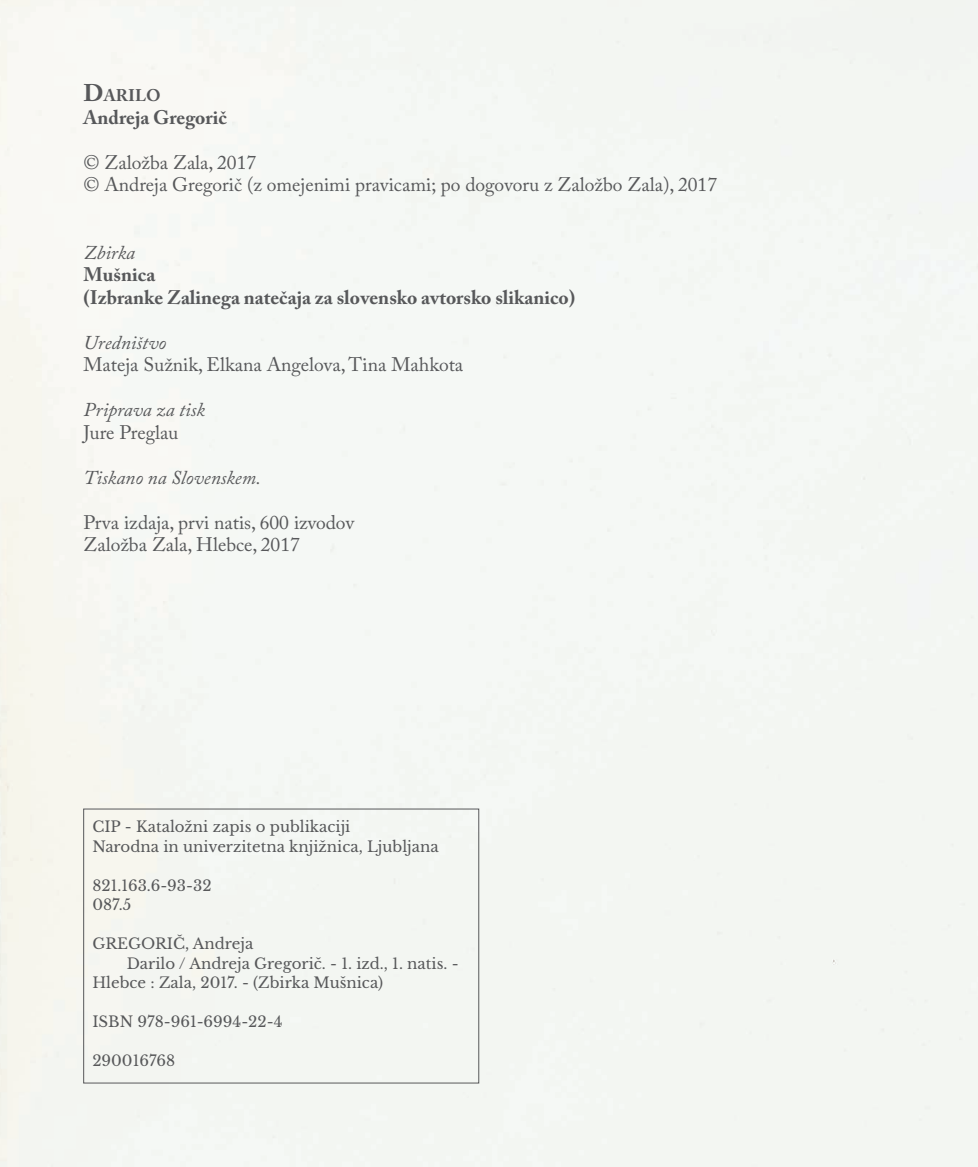
<style>
.page{position:relative;width:978px;height:1167px;background:#fff}
.page>*{position:absolute;margin:0;border:0;box-sizing:border-box;transform-origin:0 0}
.t1{font:19.5px/22.5px "Adobe Caslon Pro";color:#57585a}
.t2{font:700 19.5px/22.5px "Adobe Caslon Pro";color:#57585a}
.t3{font:italic 19.5px "Adobe Caslon Pro";color:#57585a}
.t4{font:700 16.8px "Adobe Caslon Pro";letter-spacing:-.005em;color:#57585a}
.t5{font:15px/19.5px "Libre Baskerville";color:#57585a}
.s1{font-size:24px}
</style>
<div class="page">
<div style="left:83px;top:808px;width:396px;height:275px;border:1px solid #57585a"></div>
<p class="t4" style="left:83px;top:85px;width:79px"><span class="s1">D</span>ARILO</p>
<h1 class="t2" style="left:83px;top:106px;width:145px">Andreja Gregorič</h1>
<h1 class="t1" style="left:83px;top:151px;width:635px">© Založba Zala, 2017<br>© Andreja Gregorič (z omejenimi pravicami; po dogovoru z Založbo Zala), 2017</h1>
<h1 class="t3" style="left:83px;top:240px;width:53px">Zbirka</h1>
<h1 class="t2" style="left:83px;top:263px;width:493px">Mušnica<br>(Izbranke Zalinega natečaja za slovensko avtorsko slikanico)</h1>
<h1 class="t3" style="left:83px;top:331px;width:84px">Uredništvo</h1>
<h1 class="t1" style="left:83px;top:353px;width:381px">Mateja Sužnik, Elkana Angelova, Tina Mahkota</h1>
<h1 class="t3" style="left:83px;top:398px;width:123px">Priprava za tisk</h1>
<h1 class="t1" style="left:83px;top:421px;width:96px">Jure Preglau</h1>
<h1 class="t3" style="left:83px;top:466px;width:179px">Tiskano na Slovenskem.</h1>
<h1 class="t1" style="left:83px;top:511px;width:272px">Prva izdaja, prvi natis, 600 izvodov<br>Založba Zala, Hlebce, 2017</h1>
<p class="t5" style="left:92px;top:817px;width:348px">CIP - Kataložni zapis o publikaciji<br>Narodna in univerzitetna knjižnica, Ljubljana</p>
<p class="t5" style="left:92px;top:875px;width:121px">821.163.6-93-32<br>087.5</p>
<p class="t5" style="left:92px;top:934px;width:163px">GREGORIČ, Andreja</p>
<p class="t5" style="left:127px;top:953px;width:333px">Darilo / Andreja Gregorič. - 1. izd., 1. natis. -</p>
<p class="t5" style="left:92px;top:973px;width:292px">Hlebce : Zala, 2017. - (Zbirka Mušnica)</p>
<p class="t5" style="left:92px;top:1012px;width:192px">ISBN 978-961-6994-22-4</p>
<p class="t5" style="left:92px;top:1051px;width:84px">290016768</p>
</div>
